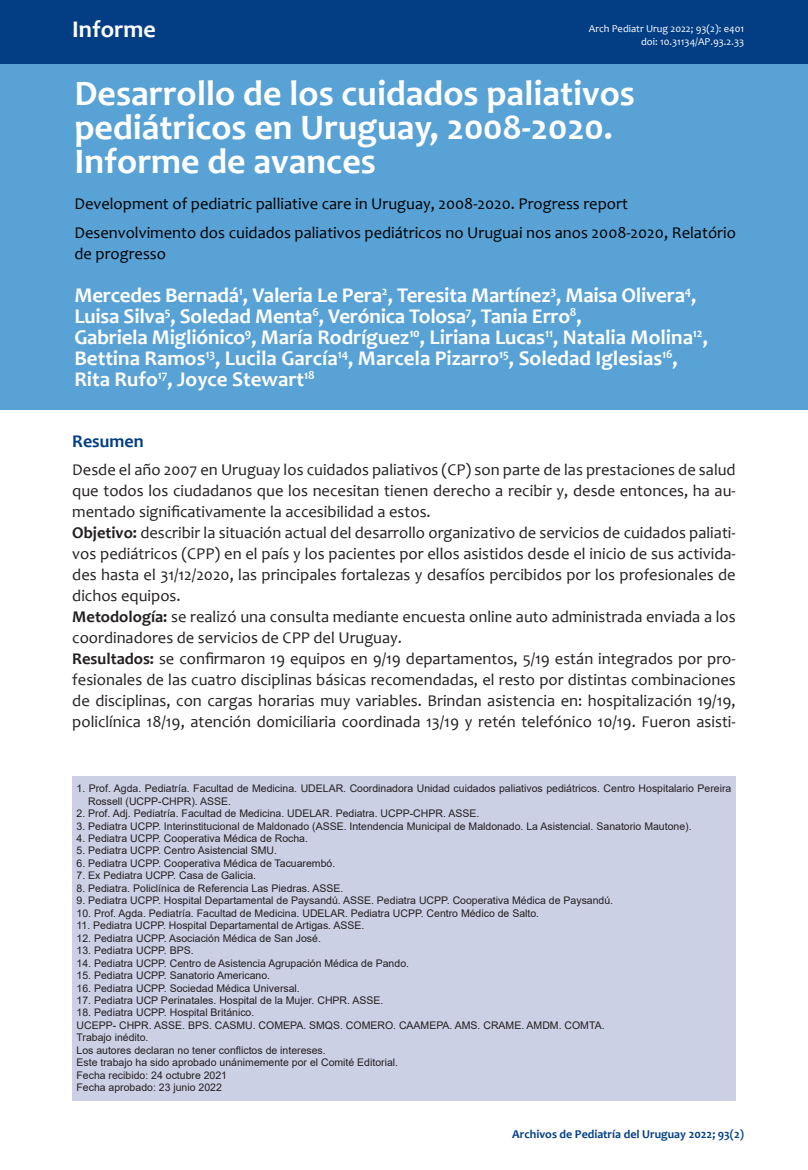
<style>
.page{position:relative;width:808px;height:1170px;background:#fff}
.page>*{position:absolute;margin:0;border:0;box-sizing:border-box;transform-origin:0 0}
.tit{font:700 36px/34px "Candara";color:#fff}
.sub_3{font:700 24px "Candara";color:#fff}
.Autor{font:700 21px/21px "Candara";letter-spacing:-.01em;color:#fff}
.sub_1{font:700 18px "Candara";color:#033e84}
.copete{font:16.5px/21px "Candara";color:#231f20;text-align:justify}
.tit_2{font:16.5px/21px "Candara";color:#000}
.t1{font:700 12px "Candara";color:#033e84}
.nota_al_pie{font:10.5px/12.5px "Arial";color:#231f20}
.t2{font:10.5px/12.6px "Candara";color:#fff;text-align:right}
.s1{font-weight:700}
</style>
<div class="page">
<div style="left:0;top:0;width:808px;height:409px;background:#59a2d6"></div>
<div style="left:72px;top:776px;width:664px;height:324px;background:#ccd0e5"></div>
<div style="left:0;top:0;width:808px;height:64px;background:#033e84"></div>
<p class="sub_3" style="left:72px;top:14px;width:85px">Informe</p>
<p class="t2" style="left:589px;top:22px;width:157px">Arch Pediatr Urug 2022; 93(2): e401 doi: 10.31134/AP.93.2.33</p>
<p class="tit" style="left:74px;top:76px;width:562px">Desarrollo de los cuidados paliativos pediátricos en Uruguay, 2008-2020.<br>Informe de avances</p>
<p class="tit_2" style="left:74px;top:193px;width:555px">Development of pediatric palliative care in Uruguay, 2008-2020. Progress report</p>
<p class="tit_2" style="left:74px;top:222px;width:663px">Desenvolvimento dos cuidados paliativos pediátricos no Uruguai nos anos 2008-2020, Relatório de progresso</p>
<p class="Autor" style="left:74px;top:284px;width:635px">Mercedes Bernadá<sup>1</sup>, Valeria Le Pera<sup>2</sup>, Teresita Martínez<sup>3</sup>, Maisa Olivera<sup>4</sup>, Luisa Silva<sup>5</sup>, Soledad Menta<sup>6</sup>, Verónica Tolosa<sup>7</sup>, Tania Erro<sup>8</sup>,<br>Gabriela Migliónico<sup>9</sup>, María Rodríguez<sup>10</sup>, Liriana Lucas<sup>11</sup>, Natalia Molina<sup>12</sup>, Bettina Ramos<sup>13</sup>, Lucila García<sup>14</sup>, Marcela Pizarro<sup>15</sup>, Soledad Iglesias<sup>16</sup>, Rita Rufo<sup>17</sup>, Joyce Stewart<sup>18</sup></p>
<p class="sub_1" style="left:72px;top:429px;width:73px">Resumen</p>
<p class="copete" style="left:72px;top:458px;width:665px">Desde el año 2007 en Uruguay los cuidados paliativos (CP) son parte de las prestaciones de salud que todos los ciudadanos que los necesitan tienen derecho a recibir y, desde entonces, ha au&shy;mentado significativamente la accesibilidad a estos.</p>
<p class="copete" style="left:72px;top:521px;width:665px"><span class="s1">Objetivo:</span> describir la situación actual del desarrollo organizativo de servicios de cuidados paliati&shy;vos pediátricos (CPP) en el país y los pacientes por ellos asistidos desde el inicio de sus activida&shy;des hasta el 31/12/2020, las principales fortalezas y desafíos percibidos por los profesionales de dichos equipos.</p>
<p class="copete" style="left:72px;top:605px;width:665px"><span class="s1">Metodología:</span> se realizó una consulta mediante encuesta online auto administrada enviada a los coordinadores de servicios de CPP del Uruguay.</p>
<p class="copete" style="left:72px;top:647px;width:665px"><span class="s1">Resultados:</span> se confirmaron 19 equipos en 9/19 departamentos, 5/19 están integrados por pro&shy;fesionales de las cuatro disciplinas básicas recomendadas, el resto por distintas combinaciones de disciplinas, con cargas horarias muy variables. Brindan asistencia en: hospitalización 19/19, policlínica 18/19, atención domiciliaria coordinada 13/19 y retén telefónico 10/19. Fueron asisti-</p>
<p class="nota_al_pie" style="left:88px;top:782px;width:645px;text-indent:-12px">1. Prof. Agda. Pediatría. Facultad de Medicina. UDELAR. Coordinadora Unidad cuidados paliativos pediátricos. Centro Hospitalario Pereira<br>Rossell (UCPP-CHPR). ASSE.</p>
<p class="nota_al_pie" style="left:77px;top:807px;width:404px">2. Prof. Adj. Pediatría. Facultad de Medicina. UDELAR. Pediatra. UCPP-CHPR. ASSE.</p>
<p class="nota_al_pie" style="left:77px;top:819px;width:616px">3. Pediatra UCPP. Interinstitucional de Maldonado (ASSE. Intendencia Municipal de Maldonado. La Asistencial. Sanatorio Mautone).</p>
<p class="nota_al_pie" style="left:77px;top:832px;width:233px">4. Pediatra UCPP. Cooperativa Médica de Rocha.</p>
<p class="nota_al_pie" style="left:77px;top:844px;width:202px">5. Pediatra UCPP. Centro Asistencial SMU.</p>
<p class="nota_al_pie" style="left:77px;top:856px;width:260px">6. Pediatra UCPP. Cooperativa Médica de Tacuarembó.</p>
<p class="nota_al_pie" style="left:77px;top:869px;width:181px">7. Ex Pediatra UCPP. Casa de Galicia.</p>
<p class="nota_al_pie" style="left:77px;top:881px;width:268px">8. Pediatra. Policlínica de Referencia Las Piedras. ASSE.</p>
<p class="nota_al_pie" style="left:77px;top:894px;width:538px">9. Pediatra UCPP. Hospital Departamental de Paysandú. ASSE. Pediatra UCPP. Cooperativa Médica de Paysandú.</p>
<p class="nota_al_pie" style="left:77px;top:906px;width:464px">10. Prof. Agda. Pediatría. Facultad de Medicina. UDELAR. Pediatra UCPP. Centro Médico de Salto.</p>
<p class="nota_al_pie" style="left:77px;top:919px;width:289px">11. Pediatra UCPP. Hospital Departamental de Artigas. ASSE.</p>
<p class="nota_al_pie" style="left:77px;top:931px;width:246px">12. Pediatra UCPP. Asociación Médica de San José.</p>
<p class="nota_al_pie" style="left:77px;top:944px;width:119px">13. Pediatra UCPP. BPS.</p>
<p class="nota_al_pie" style="left:77px;top:956px;width:334px">14. Pediatra UCPP. Centro de Asistencia Agrupación Médica de Pando.</p>
<p class="nota_al_pie" style="left:77px;top:968px;width:195px">15. Pediatra UCPP. Sanatorio Americano.</p>
<p class="nota_al_pie" style="left:77px;top:981px;width:225px">16. Pediatra UCPP. Sociedad Médica Universal.</p>
<p class="nota_al_pie" style="left:77px;top:993px;width:308px">17. Pediatra UCP Perinatales. Hospital de la Mujer. CHPR. ASSE.</p>
<p class="nota_al_pie" style="left:77px;top:1006px;width:179px">18. Pediatra UCPP. Hospital Británico.</p>
<p class="nota_al_pie" style="left:77px;top:1018px;width:529px">UCEPP- CHPR. ASSE. BPS. CASMU. COMEPA. SMQS. COMERO. CAAMEPA. AMS. CRAME. AMDM. COMTA.</p>
<p class="nota_al_pie" style="left:77px;top:1031px;width:73px">Trabajo inédito.</p>
<p class="nota_al_pie" style="left:77px;top:1043px;width:251px">Los autores declaran no tener conflictos de intereses.</p>
<p class="nota_al_pie" style="left:77px;top:1056px;width:323px">Este trabajo ha sido aprobado unánimemente por el Comité Editorial.</p>
<p class="nota_al_pie" style="left:77px;top:1068px;width:152px">Fecha recibido: 24 octubre 2021</p>
<p class="nota_al_pie" style="left:77px;top:1081px;width:147px">Fecha aprobado: 23 junio 2022</p>
<p class="t1" style="left:512px;top:1126px;width:233px">Archivos de Pediatría del Uruguay 2022; 93(2)</p>
</div>
